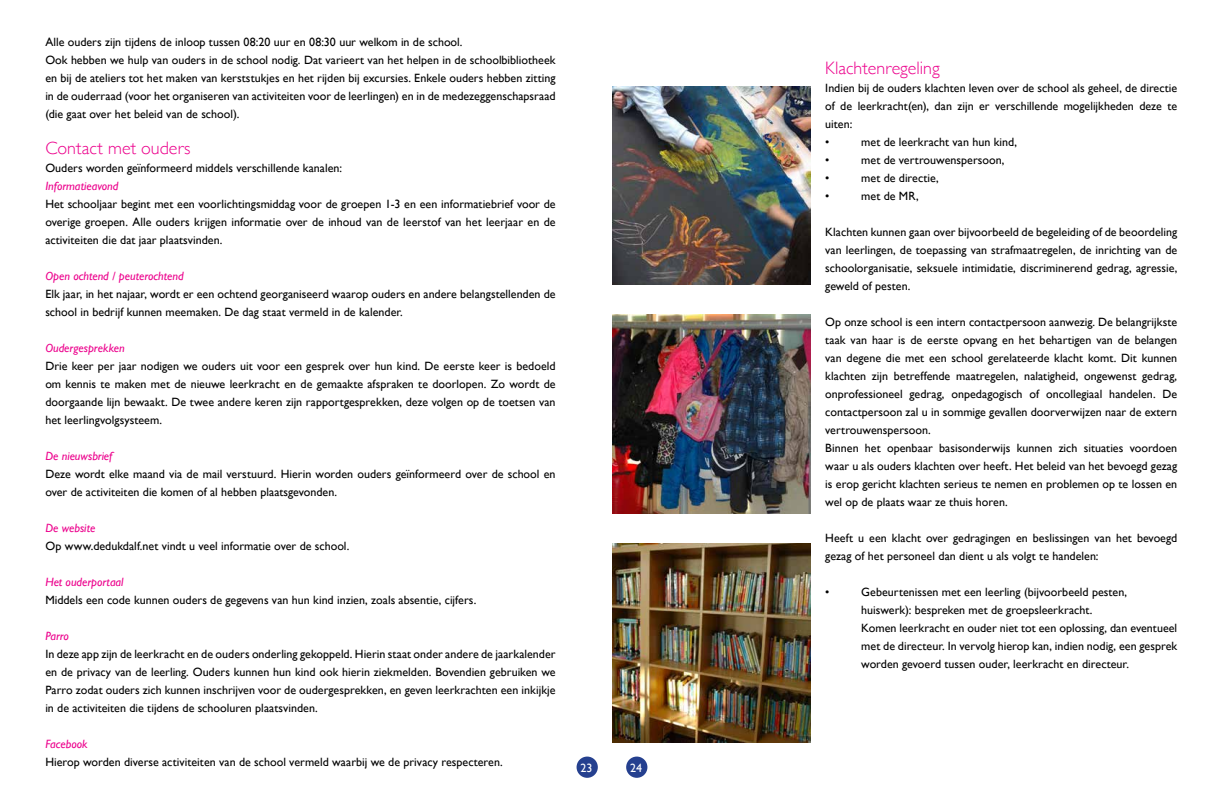
<style>
.page{position:relative;width:1224px;height:792px;background:#fff}
.page>*{position:absolute;margin:0;border:0;box-sizing:border-box;transform-origin:0 0}
.t1{font:300 18px "Gill Sans";color:#ec008c}
.t2{font:12px/18px "Gill Sans";color:#000}
.t3{font:italic 12px "Gill Sans";color:#ec008c}
.t4{font:12px "Gill Sans";color:#fff}
</style>
<div class="page">
<div style="left:577px;top:757px;width:21px;height:21px;background:#25408f;border-radius:50%"></div>
<img style="left:612px;top:86px;width:198px;height:199px">
<img style="left:612px;top:315px;width:198px;height:198px">
<img style="left:612px;top:544px;width:198px;height:198px">
<div style="left:626px;top:757px;width:21px;height:21px;background:#25408f;border-radius:50%"></div>
<p class="t2" style="left:45px;top:33px;width:512px">Alle ouders zijn tijdens de inloop tussen 08:20 uur en 08:30 uur welkom in de school.<br>Ook hebben we hulp van ouders in de school nodig. Dat varieert van het helpen in de schoolbibliotheek en bij de ateliers tot het maken van kerststukjes en het rijden bij excursies. Enkele ouders hebben zitting in de ouderraad (voor het organiseren van activiteiten voor de leerlingen) en in de medezeggenschapsraad (die gaat over het beleid van de school).</p>
<h1 class="t1" style="left:45px;top:134px;width:147px">Contact met ouders</h1>
<p class="t2" style="left:45px;top:159px;width:298px">Ouders worden geïnformeerd middels verschillende kanalen:</p>
<p class="t3" style="left:45px;top:179px;width:75px">Informatieavond</p>
<p class="t2" style="left:45px;top:195px;width:512px;text-align:justify">Het schooljaar begint met een voorlichtingsmiddag voor de groepen 1-3 en een informatiebrief voor de overige groepen. Alle ouders krijgen informatie over de inhoud van de leerstof van het leerjaar en de activiteiten die dat jaar plaatsvinden.</p>
<p class="t3" style="left:45px;top:269px;width:140px">Open ochtend / peuterochtend</p>
<p class="t2" style="left:45px;top:285px;width:512px">Elk jaar, in het najaar, wordt er een ochtend georganiseerd waarop ouders en andere belangstellenden de school in bedrijf kunnen meemaken. De dag staat vermeld in de kalender.</p>
<p class="t3" style="left:45px;top:341px;width:81px">Oudergesprekken</p>
<p class="t2" style="left:45px;top:357px;width:512px;text-align:justify">Drie keer per jaar nodigen we ouders uit voor een gesprek over hun kind. De eerste keer is bedoeld om kennis te maken met de nieuwe leerkracht en de gemaakte afspraken te doorlopen. Zo wordt de doorgaande lijn bewaakt. De twee andere keren zijn rapportgesprekken, deze volgen op de toetsen van het leerlingvolgsysteem.</p>
<p class="t3" style="left:45px;top:449px;width:69px">De nieuwsbrief</p>
<p class="t2" style="left:45px;top:465px;width:512px">Deze wordt elke maand via de mail verstuurd. Hierin worden ouders geïnformeerd over de school en over de activiteiten die komen of al hebben plaatsgevonden.</p>
<p class="t3" style="left:45px;top:521px;width:51px">De website</p>
<p class="t2" style="left:45px;top:537px;width:305px">Op www.dedukdalf.net vindt u veel informatie over de school.</p>
<p class="t3" style="left:45px;top:575px;width:80px">Het ouderportaal</p>
<p class="t2" style="left:45px;top:591px;width:432px">Middels een code kunnen ouders de gegevens van hun kind inzien, zoals absentie, cijfers.</p>
<p class="t3" style="left:45px;top:629px;width:25px">Parro</p>
<p class="t2" style="left:45px;top:645px;width:512px;text-align:justify">In deze app zijn de leerkracht en de ouders onderling gekoppeld. Hierin staat onder andere de jaarkalender en de privacy van de leerling. Ouders kunnen hun kind ook hierin ziekmelden. Bovendien gebruiken we Parro zodat ouders zich kunnen inschrijven voor de oudergesprekken, en geven leerkrachten een inkijkje in de activiteiten die tijdens de schooluren plaatsvinden.</p>
<p class="t3" style="left:45px;top:737px;width:44px">Facebook</p>
<p class="t2" style="left:45px;top:753px;width:459px">Hierop worden diverse activiteiten van de school vermeld waarbij we de privacy respecteren.</p>
<p class="t4" style="left:581px;top:761px;width:13px">23</p>
<p class="t4" style="left:630px;top:761px;width:13px">24</p>
<h1 class="t1" style="left:825px;top:53px;width:116px">Klachtenregeling</h1>
<p class="t2" style="left:825px;top:78px;width:354px">Indien bij de ouders klachten leven over de school als geheel, de directie of de leerkracht(en), dan zijn er verschillende mogelijkheden deze te uiten:<br>•</p>
<p class="t2" style="left:861px;top:132px;width:157px">met de leerkracht van hun kind,</p>
<p class="t2" style="left:825px;top:150px;width:6px">•</p>
<p class="t2" style="left:861px;top:150px;width:145px">met de vertrouwenspersoon,</p>
<p class="t2" style="left:825px;top:168px;width:6px">•</p>
<p class="t2" style="left:861px;top:168px;width:79px">met de directie,</p>
<p class="t2" style="left:825px;top:186px;width:6px">•</p>
<p class="t2" style="left:861px;top:186px;width:59px">met de MR,</p>
<p class="t2" style="left:825px;top:222px;width:354px;text-align:justify">Klachten kunnen gaan over bijvoorbeeld de begeleiding of de beoordeling van leerlingen, de toepassing van strafmaatregelen, de inrichting van de schoolorganisatie, seksuele intimidatie, discriminerend gedrag, agressie, geweld of pesten.</p>
<p class="t2" style="left:825px;top:312px;width:354px">Op onze school is een intern contactpersoon aanwezig. De belangrijkste taak van haar is de eerste opvang en het behartigen van de belangen van degene die met een school gerelateerde klacht komt. Dit kunnen klachten zijn betreffende maatregelen, nalatigheid, ongewenst gedrag, onprofessioneel gedrag, onpedagogisch of oncollegiaal handelen. De contactpersoon zal u in sommige gevallen doorverwijzen naar de extern vertrouwenspersoon.<br>Binnen het openbaar basisonderwijs kunnen zich situaties voordoen waar u als ouders klachten over heeft. Het beleid van het bevoegd gezag is erop gericht klachten serieus te nemen en problemen op te lossen en wel op de plaats waar ze thuis horen.</p>
<p class="t2" style="left:825px;top:528px;width:354px">Heeft u een klacht over gedragingen en beslissingen van het bevoegd gezag of het personeel dan dient u als volgt te handelen:</p>
<p class="t2" style="left:825px;top:582px;width:6px">•</p>
<p class="t2" style="left:861px;top:582px;width:318px">Gebeurtenissen met een leerling (bijvoorbeeld pesten, huiswerk): bespreken met de groepsleerkracht.<br>Komen leerkracht en ouder niet tot een oplossing, dan eventueel met de directeur. In vervolg hierop kan, indien nodig, een gesprek worden gevoerd tussen ouder, leerkracht en directeur.</p>
</div>
